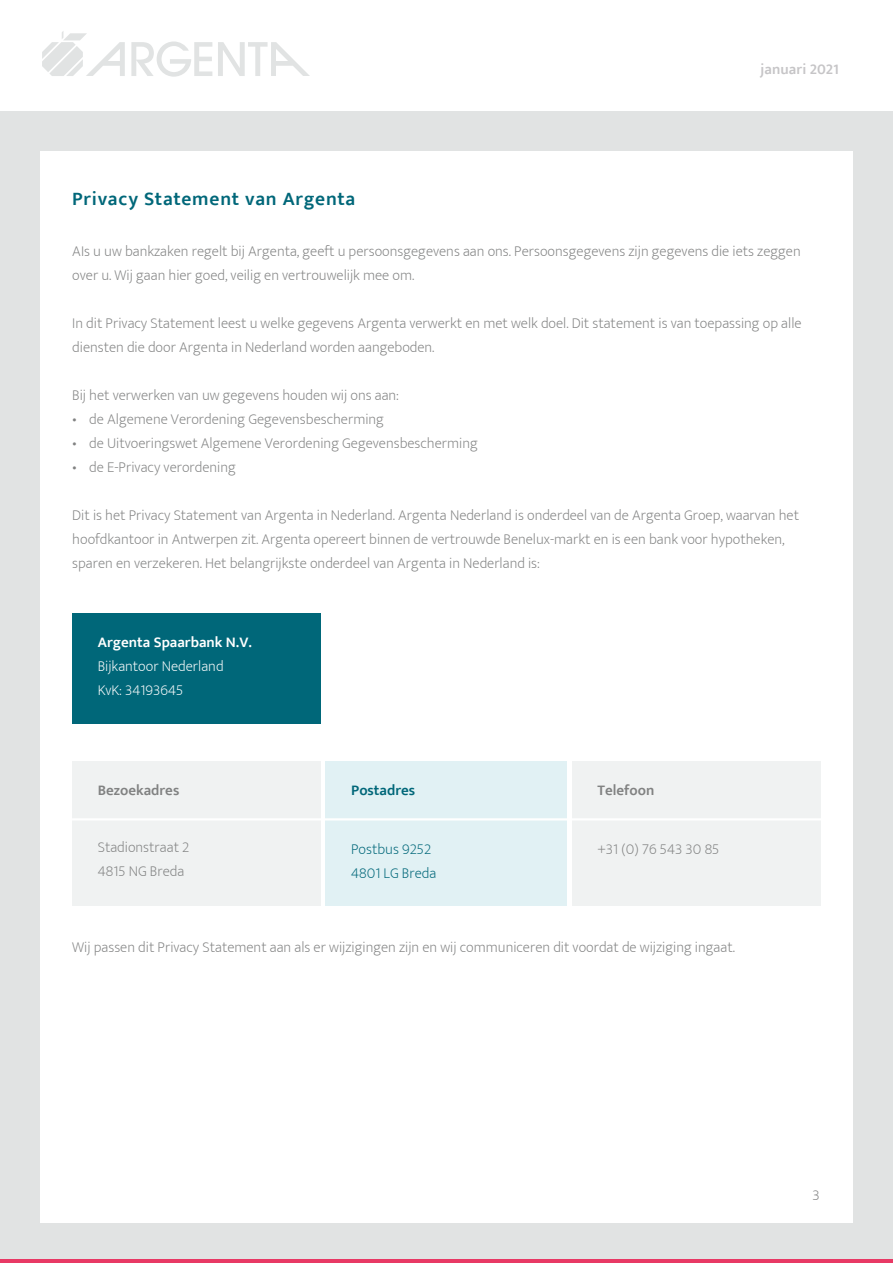
<style>
.page{position:relative;width:893px;height:1263px;background:#e1e3e3}
.page>*{position:absolute;margin:0;border:0;box-sizing:border-box;transform-origin:0 0}
.t1{font:600 19.5px "Ek Mukta";letter-spacing:.04em;color:#006779}
.t2{font:200 15px/24px "Ek Mukta";color:#818282}
.t3{font:200 15px/24px "Ek Mukta";color:#fff}
.t4{font:200 15px/24px "Ek Mukta";color:#006779}
.t5{font:600 15px "Ek Mukta";color:#fff}
.t6{font:600 15px "Ek Mukta";color:#818282}
.t7{font:600 15px "Ek Mukta";letter-spacing:.005em;color:#c6c5c7}
.t8{font:600 15px "Ek Mukta";color:#006779}
</style>
<div class="page">
<div style="left:40px;top:151px;width:813px;height:1071px;background:#fff"></div>
<hr style="left:0;top:1260px;width:893px;height:3px;background:#e83965">
<div style="left:0;top:0;width:893px;height:111px;background:#fff"></div>
<svg style="left:131px;top:41px;width:81px;height:36px"></svg>
<svg style="left:218px;top:42px;width:92px;height:34px"></svg>
<svg style="left:42px;top:31px;width:83px;height:45px"></svg>
<div style="left:72px;top:761px;width:249px;height:145px;background:#f0f2f2"></div>
<div style="left:72px;top:613px;width:249px;height:110px;background:#006779"></div>
<div style="left:572px;top:761px;width:249px;height:145px;background:#f0f2f2"></div>
<div style="left:326px;top:761px;width:241px;height:145px;background:#e1f1f4"></div>
<hr style="left:72px;top:818px;width:774px;height:2px;background:#fff">
<p class="t7" style="left:761px;top:60px;width:80px">januari 2021</p>
<h1 class="t1" style="left:72px;top:187px;width:285px">Privacy Statement van Argenta</h1>
<p class="t2" style="left:72px;top:239px;width:730px">AIs u uw bankzaken regelt bij Argenta, geeft u persoonsgegevens aan ons. Persoonsgegevens zijn gegevens die iets zeggen over u. Wij gaan hier goed, veilig en vertrouwelijk mee om.</p>
<p class="t2" style="left:72px;top:311px;width:731px">In dit Privacy Statement leest u welke gegevens Argenta verwerkt en met welk doel. Dit statement is van toepassing op alle diensten die door Argenta in Nederland worden aangeboden.</p>
<p class="t2" style="left:72px;top:383px;width:328px">Bij het verwerken van uw gegevens houden wij ons aan:</p>
<p class="t2" style="left:72px;top:407px;width:313px">• de Algemene Verordening Gegevensbescherming</p>
<p class="t2" style="left:72px;top:431px;width:407px">• de Uitvoeringswet Algemene Verordening Gegevensbescherming</p>
<p class="t2" style="left:72px;top:455px;width:165px">• de E-Privacy verordening</p>
<p class="t2" style="left:72px;top:503px;width:728px">Dit is het Privacy Statement van Argenta in Nederland. Argenta Nederland is onderdeel van de Argenta Groep, waarvan het hoofdkantoor in Antwerpen zit. Argenta opereert binnen de vertrouwde Benelux-markt en is een bank voor hypotheken, sparen en verzekeren. Het belangrijkste onderdeel van Argenta in Nederland is:</p>
<p class="t5" style="left:98px;top:633px;width:155px">Argenta Spaarbank N.V.</p>
<p class="t3" style="left:98px;top:654px;width:127px">Bijkantoor Nederland<br>KvK: 34193645</p>
<p class="t6" style="left:98px;top:781px;width:83px">Bezoekadres</p>
<p class="t2" style="left:98px;top:835px;width:93px">Stadionstraat 2<br>4815 NG Breda</p>
<p class="t8" style="left:351px;top:781px;width:66px">Postadres</p>
<p class="t4" style="left:351px;top:837px;width:87px">Postbus 9252<br>4801 LG Breda</p>
<p class="t6" style="left:597px;top:781px;width:58px">Telefoon</p>
<p class="t2" style="left:597px;top:837px;width:123px">+31 (0) 76 543 30 85</p>
<p class="t2" style="left:72px;top:935px;width:664px">Wij passen dit Privacy Statement aan als er wijzigingen zijn en wij communiceren dit voordat de wijziging ingaat.</p>
<p class="t2" style="left:812px;top:1183px;width:9px">3</p>
</div>
